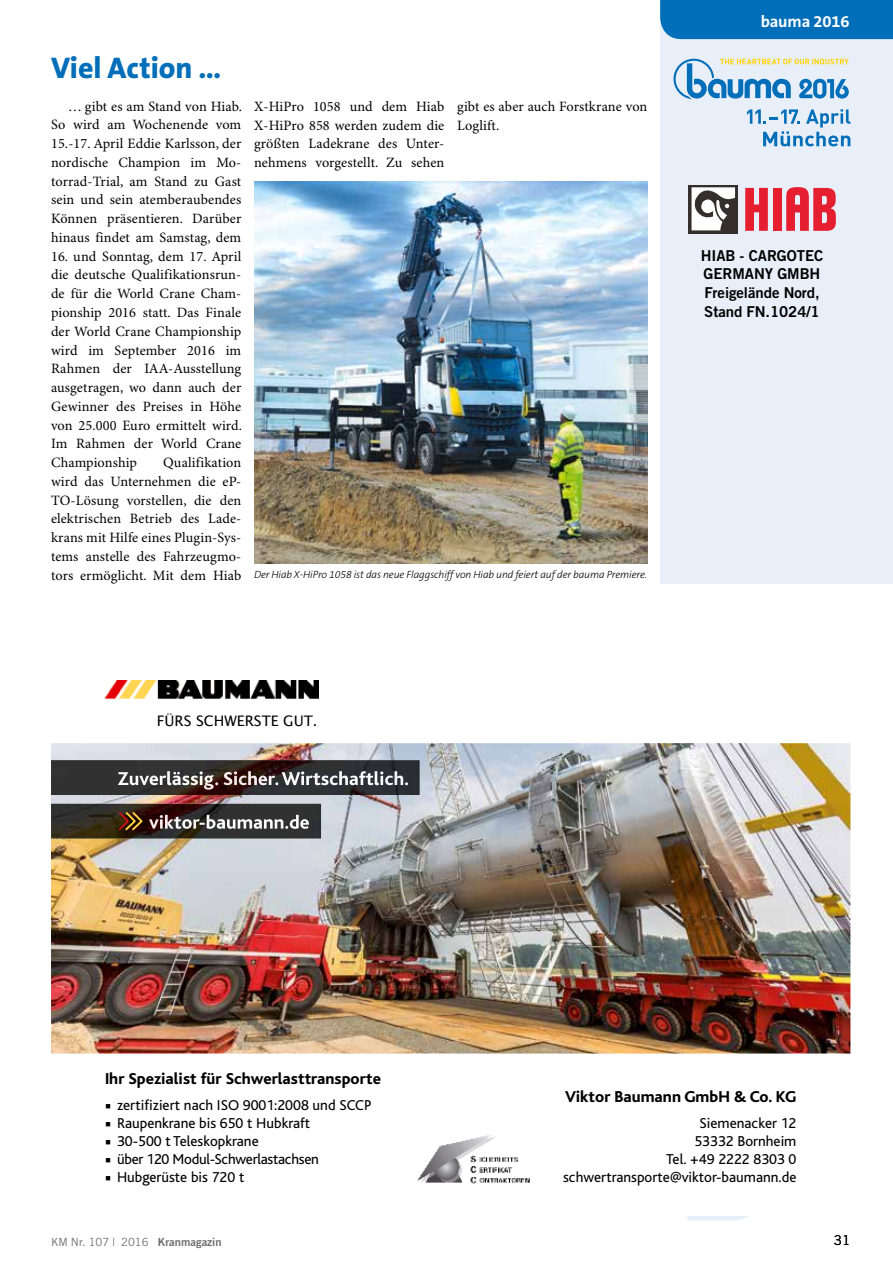
<style>
.page{position:relative;width:893px;height:1263px;background:#fff}
.page>*{position:absolute;margin:0;border:0;box-sizing:border-box;transform-origin:0 0}
.t1{font:800 30px "The Sans B8";color:#006eb9}
.t2{font:800 16.5px "Bliss";color:#000}
.t3{font:700 16.5px "The Sans B7";letter-spacing:-.01em;color:#fff}
.t4{font:15px/18px "Bliss";color:#000;text-align:right}
.t5{font:15px/18.8px "Trade Gothic Bold Two";letter-spacing:-.005em;color:#000}
.t6{font:15px "Bliss";letter-spacing:-.02em;color:#000}
.t7{font:14.55px "Lucida Grande";color:#000}
.t8{font:14.25px/18.8px "Minion Pro";letter-spacing:.005em;color:#000;text-align:justify}
.t9{font:13.5px "Trade Gothic";color:#000}
.t10{font:11.25px "Trade Gothic";color:#6e6e6e}
.t11{font:italic 300 10.5px "The Sans B3";letter-spacing:-.01em;color:#000}
.s1{font-family:"Minion Pro"}
.s2{font-family:"Trade Gothic Bold Two"}
</style>
<div class="page">
<div style="left:660px;top:0;width:233px;height:584px;background:#e9eff9"></div>
<svg style="left:674px;top:59px;width:175px;height:40px"></svg>
<svg style="left:747px;top:109px;width:103px;height:37px"></svg>
<div style="left:660px;top:0;width:233px;height:39px;background:#006eb9"></div>
<img style="left:51px;top:743px;width:799px;height:310px">
<img style="left:51px;top:760px;width:369px;height:35px">
<img style="left:118px;top:771px;width:290px;height:19px">
<img style="left:51px;top:804px;width:270px;height:34px">
<img style="left:149px;top:815px;width:160px;height:14px">
<svg style="left:117px;top:810px;width:27px;height:22px"></svg>
<img style="left:105px;top:680px;width:214px;height:19px">
<img style="left:417px;top:1134px;width:113px;height:50px">
<img style="left:254px;top:181px;width:393px;height:383px">
<div style="left:688px;top:185px;width:50px;height:48px;background:#342f2d"></div>
<svg style="left:691px;top:187px;width:44px;height:43px"></svg>
<svg style="left:745px;top:188px;width:23px;height:43px"></svg>
<div style="left:773px;top:188px;width:8px;height:43px;background:#e51e30"></div>
<svg style="left:786px;top:187px;width:50px;height:44px"></svg>
<h1 class="t1" style="left:51px;top:52px;width:172px">Viel Action …</h1>
<p class="t8" style="left:51px;top:97px;width:193px;text-indent:17px">… gibt es am Stand von Hiab.<br>So wird am Wochenende vom 15.-17. April Eddie Karlsson, der nordische Champion im Mo&shy;torrad-Trial, am Stand zu Gast sein und sein atemberaubendes Können präsentieren. Darüber hinaus findet am Samstag, dem</p>
<p class="t8" style="left:51px;top:247px;width:193px">16. und Sonntag, dem 17. April die deutsche Qualifikationsrun&shy;de für die World Crane Cham&shy;pionship 2016 statt. Das Finale der World Crane Championship wird im September 2016 im Rahmen der IAA-Ausstellung ausgetragen, wo dann auch der Gewinner des Preises in Höhe von 25.000 Euro ermittelt wird.<br>Im Rahmen der World Crane Championship</p>
<p class="t8" style="left:51px;top:454px;width:192px;text-indent:112px">Qualifikation wird das Unternehmen die eP-TO-Lösung vorstellen, die den elektrischen Betrieb des Lade&shy;krans mit Hilfe eines Plugin-Sys&shy;tems anstelle des Fahrzeugmo&shy;tors ermöglicht. Mit dem Hiab</p>
<p class="t8" style="left:254px;top:97px;width:192px">X-HiPro 1058 und dem Hiab X-HiPro 858 werden zudem die größten Ladekrane des Unter&shy;nehmens vorgestellt. Zu sehen</p>
<p class="t8" style="left:457px;top:97px;width:192px">gibt es aber auch Forstkrane von<br>Loglift.</p>
<p class="t11" style="left:254px;top:569px;width:394px">Der Hiab X-HiPro 1058 ist das neue Flaggschiff von Hiab und feiert auf der bauma Premiere.</p>
<p class="t7" style="left:157px;top:713px;width:162px">FÜRS SCHWERSTE GUT.</p>
<p class="t3" style="left:761px;top:13px;width:90px">bauma 2016</p>
<p class="t5" style="left:701px;top:246px;width:124px">HIAB - CARGOTEC<br>GERMANY GMBH<br>Freigelände Nord,<br>Stand FN.1024/1</p>
<p class="t2" style="left:105px;top:1070px;width:278px">Ihr Spezialist für Schwerlasttransporte</p>
<p class="t4" style="left:105px;top:1096px;width:268px"><span class="s1">■</span> zertifiziert nach ISO 9001:2008 und SCCP</p>
<p class="t4" style="left:105px;top:1114px;width:207px"><span class="s1">■</span> Raupenkrane bis 650 t Hubkraft</p>
<p class="t4" style="left:105px;top:1132px;width:155px"><span class="s1">■</span> 30-500 t Teleskopkrane</p>
<p class="t6" style="left:105px;top:1151px;width:215px"><span class="s1">■</span> über 120 Modul- Schwerlastachsen</p>
<p class="t4" style="left:105px;top:1168px;width:141px"><span class="s1">■</span> Hubgerüste bis 720 t</p>
<p class="t2" style="left:565px;top:1088px;width:233px">Viktor Baumann GmbH &amp; Co. KG</p>
<p class="t4" style="left:563px;top:1114px;width:235px">Siemenacker 12<br>53332 Bornheim<br>Tel. +49 2222 8303 0 schwertransporte@viktor-baumann.de</p>
<p class="t10" style="left:51px;top:1235px;width:172px">KM Nr. 107 | 2016 <span class="s2">Kranmagazin</span></p>
<p class="t9" style="left:834px;top:1232px;width:18px">31</p>
</div>
